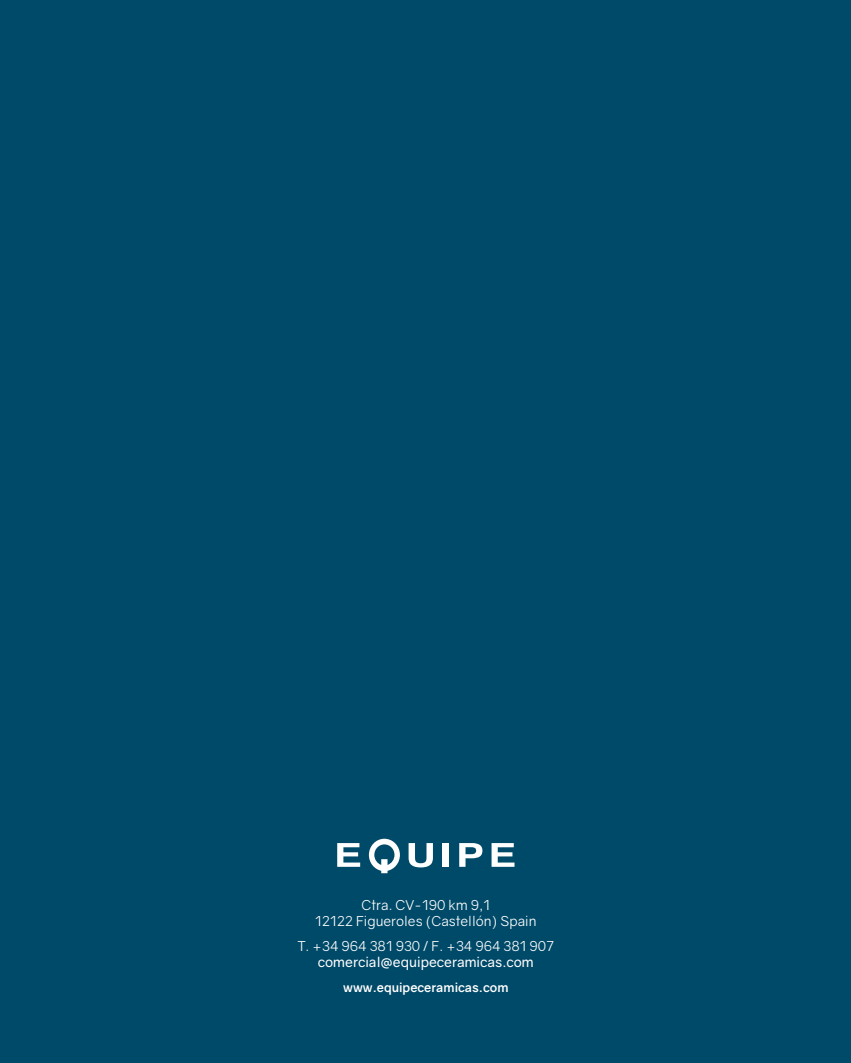
<style>
.page{position:relative;width:851px;height:1063px;background:#fff}
.page>*{position:absolute;margin:0;border:0;box-sizing:border-box;transform-origin:0 0}
.t1{font:13.75px/16.2px "Gravity";color:#fff;text-align:center}
.t2{font:13.75px "Gravity";color:#fff}
.t3{font:700 12.5px "Gravity";color:#fff}
</style>
<div class="page">
<div style="left:0;top:0;width:850px;height:1063px;background:#004a69"></div>
<svg style="left:337px;top:843px;width:23px;height:24px"></svg>
<svg style="left:408px;top:843px;width:25px;height:24px"></svg>
<div style="left:442px;top:843px;width:7px;height:24px;background:#fff"></div>
<svg style="left:459px;top:843px;width:23px;height:24px"></svg>
<svg style="left:491px;top:843px;width:23px;height:24px"></svg>
<svg style="left:369px;top:839px;width:31px;height:34px"></svg>
<p class="t1" style="left:315px;top:897px;width:223px">Ctra. CV-190 km 9,1<br>12122 Figueroles (Castellón) Spain</p>
<p class="t1" style="left:297px;top:938px;width:258px">T. +34 964 381 930 / F. +34 964 381 907</p>
<p class="t2" style="left:318px;top:954px;width:217px">comercial@equipeceramicas.com</p>
<p class="t3" style="left:343px;top:980px;width:167px">www.equipeceramicas.com</p>
</div>
